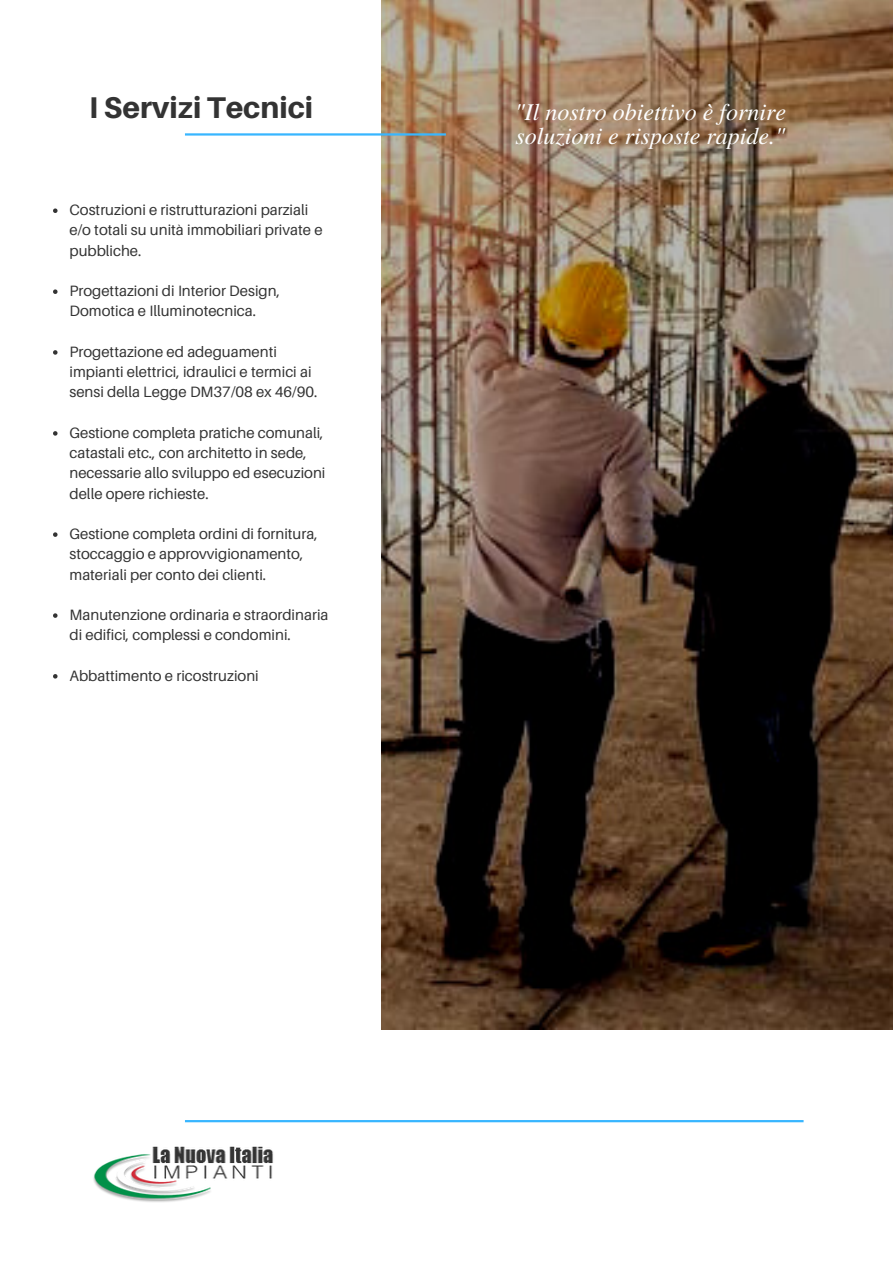
<style>
.page{position:relative;width:893px;height:1264px;background:#fff}
.page>*{position:absolute;margin:0;border:0;box-sizing:border-box;transform-origin:0 0}
.t1{font:800 30px "Aileron";color:#333}
.t2{font:italic 24px/23.5px "Te X Gyre Termes";color:#fff}
.t3{font:15px/20.2px "Aileron";color:#333}
</style>
<div class="page">
<img style="left:93px;top:1146px;width:181px;height:56px">
<hr style="left:185px;top:1119px;width:618px;height:3px;background:#38b6ff">
<img style="left:381px;top:0;width:511px;height:1029px">
<hr style="left:185px;top:133px;width:261px;height:3px;background:#38b6ff">
<svg style="left:53px;top:208px;width:4px;height:5px"></svg>
<svg style="left:53px;top:289px;width:4px;height:5px"></svg>
<svg style="left:53px;top:350px;width:4px;height:5px"></svg>
<svg style="left:53px;top:431px;width:4px;height:4px"></svg>
<svg style="left:53px;top:532px;width:4px;height:5px"></svg>
<svg style="left:53px;top:613px;width:4px;height:5px"></svg>
<svg style="left:53px;top:674px;width:4px;height:4px"></svg>
<h1 class="t1" style="left:89px;top:89px;width:225px">I Servizi Tecnici</h1>
<h2 class="t2" style="left:514px;top:99px;width:273px">"Il nostro obiettivo è fornire soluzioni e risposte rapide."</h2>
<p class="t3" style="left:69px;top:199px;width:254px">Costruzioni e ristrutturazioni parziali e/o totali su unità immobiliari private e pubbliche.</p>
<p class="t3" style="left:69px;top:280px;width:212px">Progettazioni di Interior Design,<br>Domotica e Illuminotecnica.</p>
<p class="t3" style="left:69px;top:341px;width:249px">Progettazione ed adeguamenti impianti elettrici, idraulici e termici ai sensi della Legge DM37/08 ex 46/90.</p>
<p class="t3" style="left:69px;top:422px;width:257px">Gestione completa pratiche comunali, catastali etc., con architetto in sede, necessarie allo sviluppo ed esecuzioni delle opere richieste.</p>
<p class="t3" style="left:69px;top:523px;width:250px">Gestione completa ordini di fornitura, stoccaggio e approvvigionamento, materiali per conto dei clienti.</p>
<p class="t3" style="left:69px;top:604px;width:260px">Manutenzione ordinaria e straordinaria di edifici, complessi e condomini.</p>
<p class="t3" style="left:69px;top:665px;width:191px">Abbattimento e ricostruzioni</p>
</div>
